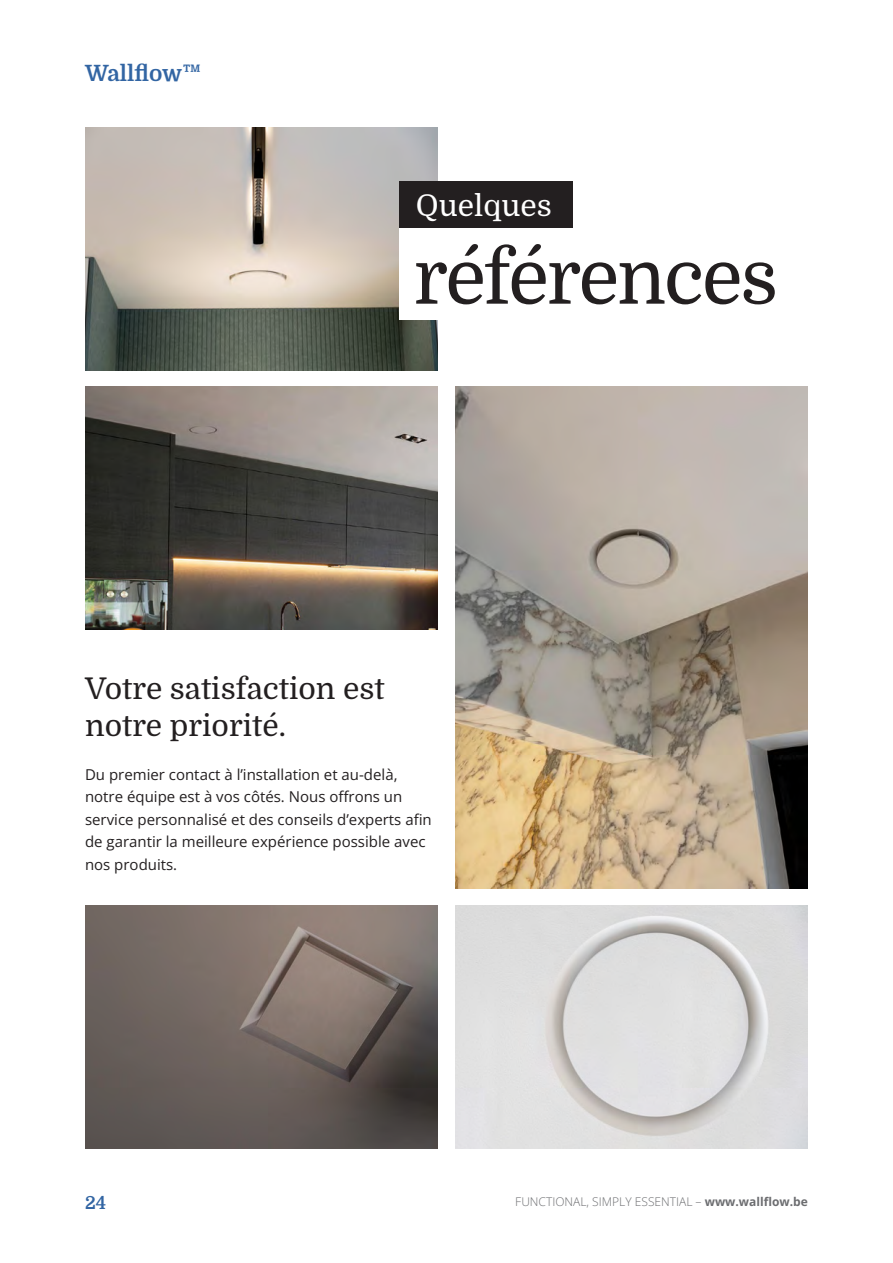
<style>
.page{position:relative;width:893px;height:1263px;background:#fff}
.page>*{position:absolute;margin:0;border:0;box-sizing:border-box;transform-origin:0 0}
.t1{font:75px "Domine";letter-spacing:-.03em;color:#231f20}
.t2{font:30px/37.5px "Domine";color:#231f20}
.t3{font:30px "Domine";color:#fff}
.t4{font:700 22.5px "Domine";color:#3265a3}
.t5{font:700 18px "Domine";color:#3265a3}
.t6{font:15px/22.5px "Open Sans";color:#231f20}
.t7{font:300 12px "Open Sans";color:#6c6d70}
.s1{font-weight:700}
</style>
<div class="page">
<img style="left:85px;top:128px;width:352px;height:242px">
<img style="left:85px;top:387px;width:352px;height:243px">
<img style="left:85px;top:905px;width:352px;height:243px">
<img style="left:455px;top:387px;width:353px;height:502px">
<img style="left:455px;top:905px;width:353px;height:243px">
<div style="left:400px;top:228px;width:324px;height:92px;background:#fff"></div>
<div style="left:400px;top:181px;width:173px;height:47px;background:#231f20"></div>
<h3 class="t4" style="left:85px;top:61px;width:118px">Wallflow™</h3>
<h2 class="t3" style="left:416px;top:189px;width:137px">Quelques</h2>
<h1 class="t1" style="left:413px;top:236px;width:366px">références</h1>
<h2 class="t2" style="left:85px;top:670px;width:301px">Votre satisfaction est notre priorité.</h2>
<p class="t6" style="left:85px;top:762px;width:348px">Du premier contact à l’installation et au-delà, notre équipe est à vos côtés. Nous offrons un service personnalisé et des conseils d’experts afin de garantir la meilleure expérience possible avec nos produits.</p>
<p class="t5" style="left:85px;top:1193px;width:23px">24</p>
<p class="t7" style="left:515px;top:1193px;width:294px">FUNCTIONAL, SIMPLY ESSENTIAL – <span class="s1">www.wallflow.be</span></p>
</div>
